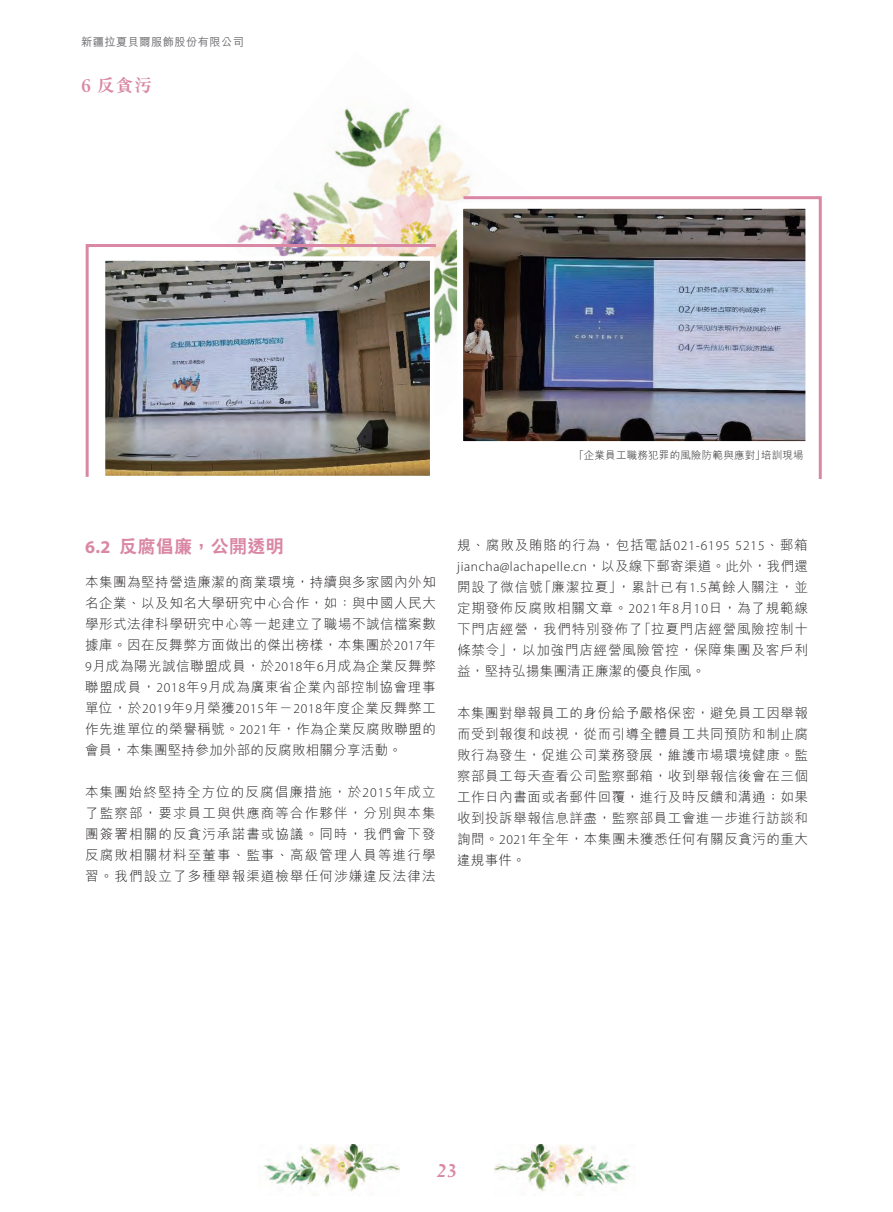
<style>
.page{position:relative;width:893px;height:1212px;background:#fff}
.page>*{position:absolute;margin:0;border:0;box-sizing:border-box;transform-origin:0 0}
.t1{font:800 18px "C Hei 2 HK";letter-spacing:.02em;color:#d987a4}
.t2{font:700 18px "M Sung HK";color:#d987a4}
.t3{font:700 18px "Myriad Pro";color:#d987a4}
.t4{font:italic 700 18px "Berling LT Std";color:#d987a4}
.t5{font:300 13.5px/21px "M Hei HK";letter-spacing:.06em;color:#231f20;text-align:justify}
.t6{font:300 13.5px "Myriad Pro";letter-spacing:.05em;color:#231f20}
.t7{font:300 13.5px/21px "M Hei HK";letter-spacing:.02em;color:#231f20}
.t8{font:500 11.25px "M Hei HK";letter-spacing:.035em;color:#6c6d70}
.t9{font:300 10.5px "M Hei HK";letter-spacing:.02em;color:#231f20}
.s1{font-family:"Berling LT Std"}
.s2{font-family:"Myriad Pro"}
.s3{font-family:"M Hei HK"}
</style>
<div class="page">
<img style="left:494px;top:1144px;width:136px;height:48px">
<img style="left:264px;top:1144px;width:136px;height:48px">
<img style="left:237px;top:108px;width:234px;height:229px">
<svg style="left:85px;top:242px;width:354px;height:235px"></svg>
<img style="left:106px;top:261px;width:323px;height:214px">
<div style="left:101px;top:256px;width:333px;height:224px;border:4px solid #fff"></div>
<img style="left:460px;top:195px;width:362px;height:284px">
<p class="t8" style="left:81px;top:34px;width:164px">新疆拉夏貝爾服飾股份有限公司</p>
<h1 class="t2" style="left:81px;top:73px;width:72px"><span class="s1">6</span> 反貪污</h1>
<p class="t9" style="left:761px;top:448px;width:44px">培訓現場</p>
<p class="t9" style="left:574px;top:448px;width:193px">「企業員工職務犯罪的風險防範與應對」</p>
<h1 class="t1" style="left:119px;top:534px;width:166px">反腐倡廉，公開透明</h1>
<h1 class="t3" style="left:85px;top:535px;width:27px">6.2</h1>
<p class="t5" style="left:85px;top:571px;width:352px">本集團為堅持營造廉潔的商業環境，持續與多家國內外知名企業、以及知名大學研究中心合作，如：與中國人民大學形式法律科學研究中心等一起建立了職場不誠信檔案數據庫。因在反舞弊方面做出的傑出榜樣，本集團於<span class="s2">2017</span>年<span class="s2">9</span>月成為陽光誠信聯盟成員，於<span class="s2">2018</span>年<span class="s2">6</span>月成為企業反舞弊聯盟成員，<span class="s2">2018</span>年<span class="s2">9</span>月成為廣東省企業內部控制協會理事單位，於<span class="s2">2019</span>年<span class="s2">9</span>月榮獲<span class="s2">2015</span>年－<span class="s2">2018</span>年度企業反舞弊工作先進單位的榮譽稱號。<span class="s2">2021</span>年，作為企業反腐敗聯盟的會員，本集團堅持參加外部的反腐敗相關分享活動。</p>
<p class="t5" style="left:85px;top:781px;width:352px">本集團始終堅持全方位的反腐倡廉措施，於<span class="s2">2015</span>年成立了監察部，要求員工與供應商等合作夥伴，分別與本集團簽署相關的反貪污承諾書或協議。同時，我們會下發反腐敗相關材料至董事、監事、高級管理人員等進行學習。我們設立了多種舉報渠道檢舉任何涉嫌違反法律法</p>
<p class="t5" style="left:457px;top:534px;width:352px">規、腐敗及賄賂的行為，包括電話<span class="s2">021-6195 5215</span>、郵箱</p>
<p class="t6" style="left:457px;top:559px;width:352px">jiancha@lachapelle.cn<span class="s3">，以及線下郵寄渠道。此外，我們還</span></p>
<p class="t5" style="left:617px;top:576px;width:192px">，累計已有<span class="s2">1.5</span>萬餘人關注，並</p>
<p class="t5" style="left:538px;top:576px;width:85px">「廉潔拉夏」</p>
<p class="t5" style="left:457px;top:576px;width:87px">開設了微信號</p>
<p class="t5" style="left:457px;top:597px;width:352px">定期發佈反腐敗相關文章。<span class="s2">2021</span>年 月<span class="s2">8 10</span>日，為了規範線</p>
<p class="t5" style="left:638px;top:618px;width:172px">「拉夏門店經營風險控制十</p>
<p class="t5" style="left:508px;top:618px;width:302px;text-indent:-51px">下門店經營，我們特別發佈了<br>，以加強門店經營風險管控，保障集團及客戶利</p>
<p class="t7" style="left:457px;top:639px;width:250px">條禁令」<br>益，堅持弘揚集團清正廉潔的優良作風。</p>
<p class="t5" style="left:457px;top:702px;width:352px">本集團對舉報員工的身份給予嚴格保密，避免員工因舉報而受到報復和歧視，從而引導全體員工共同預防和制止腐敗行為發生，促進公司業務發展，維護市場環境健康。監察部員工每天查看公司監察郵箱，收到舉報信後會在三個工作日內書面或者郵件回覆，進行及時反饋和溝通；如果收到投訴舉報信息詳盡，監察部員工會進一步進行訪談和詢問。<span class="s2">2021</span>年全年，本集團未獲悉任何有關反貪污的重大違規事件。</p>
<h1 class="t4" style="left:436px;top:1160px;width:22px">23</h1>
</div>
